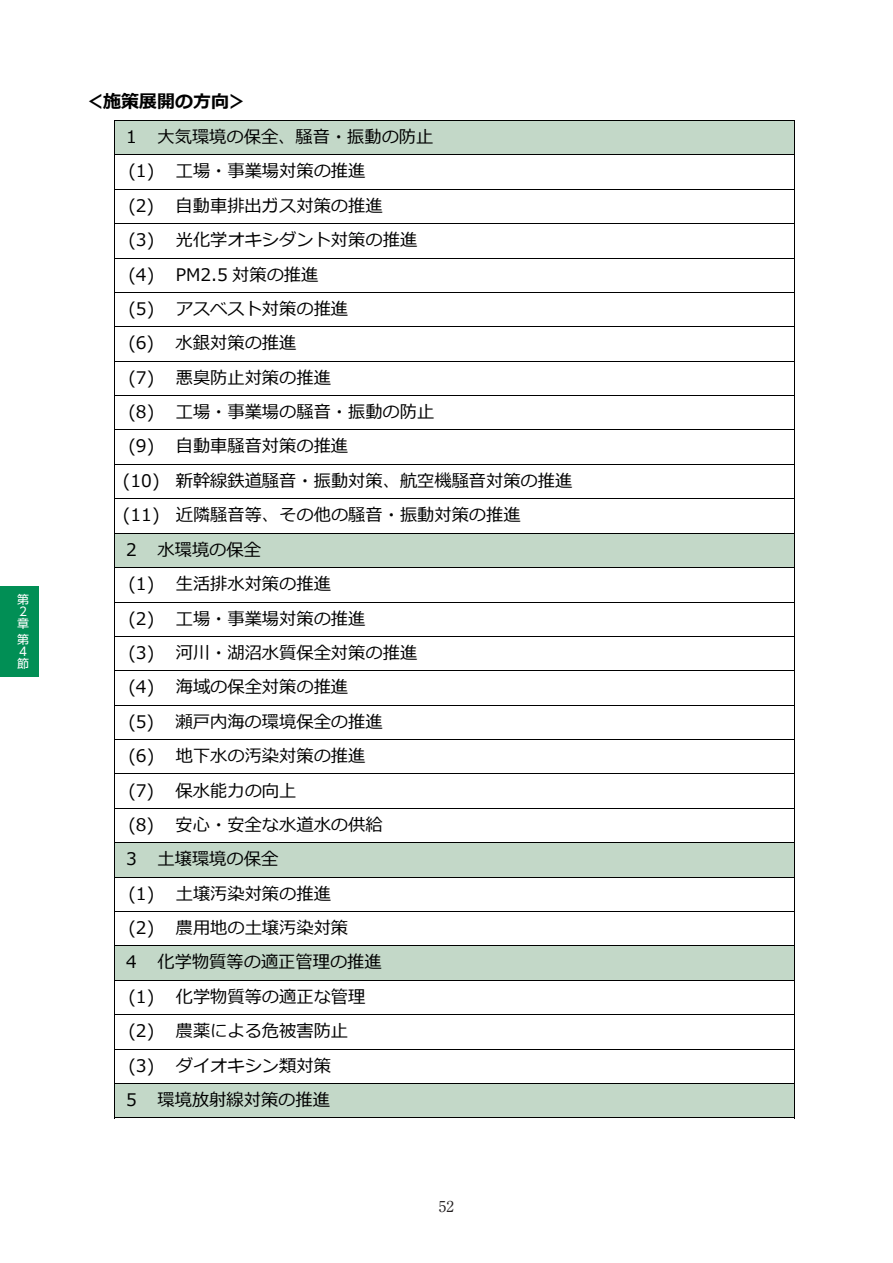
<style>
.page{position:relative;width:893px;height:1263px;background:#fff}
.page>*{position:absolute;margin:0;border:0;box-sizing:border-box;transform-origin:0 0}
.t1{font:700 18px "Meiryo";color:#000}
.t2{font:17.25px "Meiryo";color:#000}
.t3{font:15px "Ryumin Pr 6";color:#231f20}
.t4{font:12px/12px "UD Shin Go Pr 6";color:#fff}
</style>
<div class="page">
<div style="left:115px;top:121px;width:679px;height:33px;background:#c3d8c8"></div>
<hr style="left:115px;top:120px;width:680px;height:1px;background:#000">
<hr style="left:115px;top:121px;width:1px;height:33px;background:#000">
<hr style="left:794px;top:121px;width:1px;height:33px;background:#000">
<hr style="left:115px;top:154px;width:680px;height:1px;background:#000">
<hr style="left:115px;top:155px;width:1px;height:34px;background:#000">
<hr style="left:794px;top:155px;width:1px;height:34px;background:#000">
<hr style="left:115px;top:189px;width:680px;height:1px;background:#000">
<hr style="left:115px;top:190px;width:1px;height:33px;background:#000">
<hr style="left:794px;top:190px;width:1px;height:33px;background:#000">
<hr style="left:115px;top:223px;width:680px;height:1px;background:#000">
<hr style="left:115px;top:224px;width:1px;height:34px;background:#000">
<hr style="left:794px;top:224px;width:1px;height:34px;background:#000">
<hr style="left:115px;top:258px;width:680px;height:1px;background:#000">
<hr style="left:115px;top:258px;width:1px;height:34px;background:#000">
<hr style="left:794px;top:258px;width:1px;height:34px;background:#000">
<hr style="left:115px;top:292px;width:680px;height:1px;background:#000">
<hr style="left:115px;top:293px;width:1px;height:33px;background:#000">
<hr style="left:794px;top:293px;width:1px;height:33px;background:#000">
<hr style="left:115px;top:326px;width:680px;height:1px;background:#000">
<hr style="left:115px;top:327px;width:1px;height:34px;background:#000">
<hr style="left:794px;top:327px;width:1px;height:34px;background:#000">
<hr style="left:115px;top:361px;width:680px;height:1px;background:#000">
<hr style="left:115px;top:362px;width:1px;height:33px;background:#000">
<hr style="left:794px;top:362px;width:1px;height:33px;background:#000">
<hr style="left:115px;top:395px;width:680px;height:1px;background:#000">
<hr style="left:115px;top:396px;width:1px;height:34px;background:#000">
<hr style="left:794px;top:396px;width:1px;height:34px;background:#000">
<hr style="left:115px;top:430px;width:680px;height:1px;background:#000">
<hr style="left:115px;top:430px;width:1px;height:34px;background:#000">
<hr style="left:794px;top:430px;width:1px;height:34px;background:#000">
<hr style="left:115px;top:464px;width:680px;height:1px;background:#000">
<hr style="left:115px;top:465px;width:1px;height:33px;background:#000">
<hr style="left:794px;top:465px;width:1px;height:33px;background:#000">
<hr style="left:115px;top:498px;width:680px;height:1px;background:#000">
<hr style="left:115px;top:499px;width:1px;height:34px;background:#000">
<hr style="left:794px;top:499px;width:1px;height:34px;background:#000">
<div style="left:115px;top:534px;width:679px;height:33px;background:#c3d8c8"></div>
<hr style="left:115px;top:533px;width:680px;height:1px;background:#000">
<hr style="left:115px;top:533px;width:1px;height:34px;background:#000">
<hr style="left:794px;top:533px;width:1px;height:34px;background:#000">
<hr style="left:115px;top:567px;width:680px;height:1px;background:#000">
<hr style="left:115px;top:568px;width:1px;height:34px;background:#000">
<hr style="left:794px;top:568px;width:1px;height:34px;background:#000">
<hr style="left:115px;top:602px;width:680px;height:1px;background:#000">
<hr style="left:115px;top:602px;width:1px;height:34px;background:#000">
<hr style="left:794px;top:602px;width:1px;height:34px;background:#000">
<hr style="left:115px;top:636px;width:680px;height:1px;background:#000">
<hr style="left:115px;top:637px;width:1px;height:33px;background:#000">
<hr style="left:794px;top:637px;width:1px;height:33px;background:#000">
<hr style="left:115px;top:670px;width:680px;height:1px;background:#000">
<hr style="left:115px;top:671px;width:1px;height:34px;background:#000">
<hr style="left:794px;top:671px;width:1px;height:34px;background:#000">
<hr style="left:115px;top:705px;width:680px;height:1px;background:#000">
<hr style="left:115px;top:705px;width:1px;height:34px;background:#000">
<hr style="left:794px;top:705px;width:1px;height:34px;background:#000">
<hr style="left:115px;top:739px;width:680px;height:1px;background:#000">
<hr style="left:115px;top:740px;width:1px;height:33px;background:#000">
<hr style="left:794px;top:740px;width:1px;height:33px;background:#000">
<hr style="left:115px;top:773px;width:680px;height:1px;background:#000">
<hr style="left:115px;top:774px;width:1px;height:34px;background:#000">
<hr style="left:794px;top:774px;width:1px;height:34px;background:#000">
<hr style="left:115px;top:808px;width:680px;height:1px;background:#000">
<hr style="left:115px;top:809px;width:1px;height:33px;background:#000">
<hr style="left:794px;top:809px;width:1px;height:33px;background:#000">
<div style="left:115px;top:843px;width:679px;height:34px;background:#c3d8c8"></div>
<hr style="left:115px;top:842px;width:680px;height:1px;background:#000">
<hr style="left:115px;top:843px;width:1px;height:34px;background:#000">
<hr style="left:794px;top:843px;width:1px;height:34px;background:#000">
<hr style="left:115px;top:877px;width:680px;height:1px;background:#000">
<hr style="left:115px;top:877px;width:1px;height:34px;background:#000">
<hr style="left:794px;top:877px;width:1px;height:34px;background:#000">
<hr style="left:115px;top:911px;width:680px;height:1px;background:#000">
<hr style="left:115px;top:912px;width:1px;height:33px;background:#000">
<hr style="left:794px;top:912px;width:1px;height:33px;background:#000">
<div style="left:115px;top:946px;width:679px;height:34px;background:#c3d8c8"></div>
<hr style="left:115px;top:945px;width:680px;height:1px;background:#000">
<hr style="left:115px;top:946px;width:1px;height:34px;background:#000">
<hr style="left:794px;top:946px;width:1px;height:34px;background:#000">
<hr style="left:115px;top:980px;width:680px;height:1px;background:#000">
<hr style="left:115px;top:981px;width:1px;height:33px;background:#000">
<hr style="left:794px;top:981px;width:1px;height:33px;background:#000">
<hr style="left:115px;top:1014px;width:680px;height:1px;background:#000">
<hr style="left:115px;top:1015px;width:1px;height:34px;background:#000">
<hr style="left:794px;top:1015px;width:1px;height:34px;background:#000">
<hr style="left:115px;top:1049px;width:680px;height:1px;background:#000">
<hr style="left:115px;top:1049px;width:1px;height:34px;background:#000">
<hr style="left:794px;top:1049px;width:1px;height:34px;background:#000">
<div style="left:115px;top:1084px;width:679px;height:33px;background:#c3d8c8"></div>
<hr style="left:115px;top:1083px;width:680px;height:1px;background:#000">
<hr style="left:115px;top:1084px;width:1px;height:34px;background:#000">
<hr style="left:115px;top:1117px;width:679px;height:1px;background:#000">
<hr style="left:794px;top:1084px;width:1px;height:34px;background:#000">
<div style="left:0;top:586px;width:38px;height:91px;background:#018f55"></div>
<p class="t4" style="left:17px;top:593px;width:13px">第<br>2章</p>
<p class="t4" style="left:17px;top:633px;width:13px">第<br>4節</p>
<p class="t1" style="left:85px;top:91px;width:163px">＜施策展開の方向＞</p>
<p class="t2" style="left:123px;top:127px;width:312px">１ 大気環境の保全、騒音・振動の防止</p>
<p class="t2" style="left:128px;top:161px;width:239px">(1) ⼯場・事業場対策の推進</p>
<p class="t2" style="left:128px;top:196px;width:256px">(2) 自動⾞排出ガス対策の推進</p>
<p class="t2" style="left:128px;top:230px;width:290px">(3) 光化学オキシダント対策の推進</p>
<p class="t2" style="left:128px;top:264px;width:192px">(4) PM2.5 対策の推進</p>
<p class="t2" style="left:128px;top:299px;width:221px">(5) アスベスト対策の推進</p>
<p class="t2" style="left:128px;top:333px;width:170px">(6) 水銀対策の推進</p>
<p class="t2" style="left:128px;top:368px;width:204px">(7) 悪臭防止対策の推進</p>
<p class="t2" style="left:128px;top:402px;width:307px">(8) ⼯場・事業場の騒音・振動の防止</p>
<p class="t2" style="left:128px;top:436px;width:221px">(9) 自動⾞騒音対策の推進</p>
<p class="t2" style="left:123px;top:471px;width:451px">(10) 新幹線鉄道騒音・振動対策、航空機騒音対策の推進</p>
<p class="t2" style="left:123px;top:505px;width:399px">(11) 近隣騒音等、その他の騒音・振動対策の推進</p>
<p class="t2" style="left:123px;top:540px;width:140px">２ 水環境の保全</p>
<p class="t2" style="left:128px;top:574px;width:204px">(1) 生活排水対策の推進</p>
<p class="t2" style="left:128px;top:608px;width:239px">(2) ⼯場・事業場対策の推進</p>
<p class="t2" style="left:128px;top:643px;width:290px">(3) 河川・湖沼水質保全対策の推進</p>
<p class="t2" style="left:128px;top:677px;width:221px">(4) 海域の保全対策の推進</p>
<p class="t2" style="left:128px;top:712px;width:256px">(5) 瀬⼾内海の環境保全の推進</p>
<p class="t2" style="left:128px;top:746px;width:239px">(6) 地下水の汚染対策の推進</p>
<p class="t2" style="left:128px;top:780px;width:170px">(7) 保水能⼒の向上</p>
<p class="t2" style="left:128px;top:815px;width:256px">(8) 安心・安全な水道水の供給</p>
<p class="t2" style="left:123px;top:849px;width:157px">３ 土壌環境の保全</p>
<p class="t2" style="left:128px;top:884px;width:204px">(1) 土壌汚染対策の推進</p>
<p class="t2" style="left:128px;top:918px;width:221px">(2) 農用地の土壌汚染対策</p>
<p class="t2" style="left:123px;top:952px;width:260px">４ 化学物質等の適正管理の推進</p>
<p class="t2" style="left:128px;top:987px;width:239px">(1) 化学物質等の適正な管理</p>
<p class="t2" style="left:128px;top:1021px;width:221px">(2) 農薬による危被害防止</p>
<p class="t2" style="left:128px;top:1056px;width:204px">(3) ダイオキシン類対策</p>
<p class="t2" style="left:123px;top:1090px;width:209px">５ 環境放射線対策の推進</p>
<p class="t3" style="left:439px;top:1195px;width:17px">52</p>
</div>
